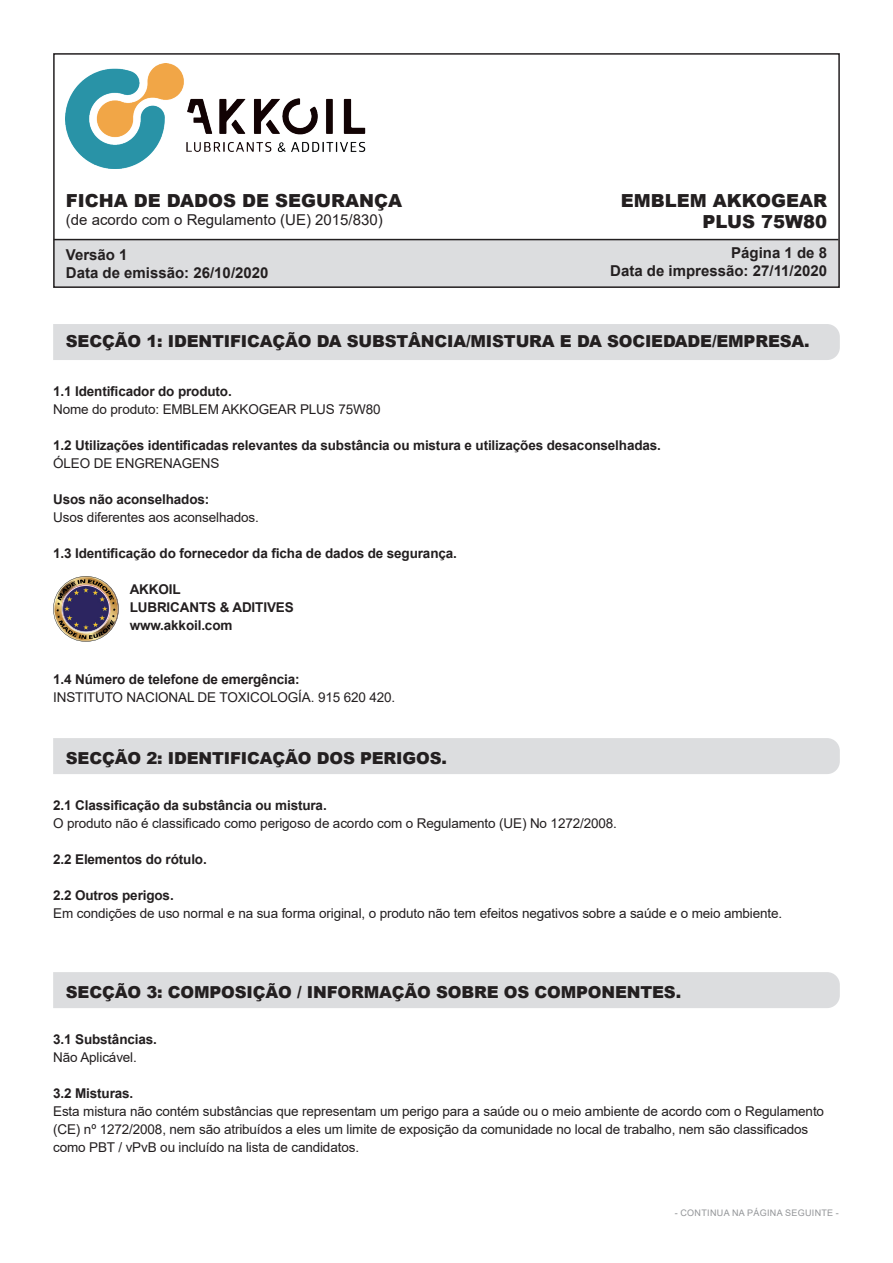
<style>
.page{position:relative;width:893px;height:1263px;background:#fff}
.page>*{position:absolute;margin:0;border:0;box-sizing:border-box;transform-origin:0 0}
.t1{font:900 18px/21.6px "Arial";color:#231f20;text-align:right}
.t2{font:900 16.5px "Arial";letter-spacing:-.01em;color:#231f20}
.t3{font:700 15px/18px "Arial";color:#231f20}
.t4{font:15px "Arial";color:#231f20}
.t5{font:13.5px/18px "Arial";letter-spacing:-.01em;color:#231f20}
.t6{font:700 13.5px/18px "Arial";letter-spacing:-.01em;color:#231f20}
.t7{font:9px "Arial";letter-spacing:.035em;color:#939598}
</style>
<div class="page">
<div style="left:53px;top:240px;width:787px;height:48px;background:#dcdddf"></div>
<div style="left:53px;top:53px;width:787px;height:235px;border:2px solid #231f20"></div>
<img style="left:66px;top:64px;width:300px;height:104px">
<hr style="left:54px;top:239px;width:784px;height:1px;background:#231f20">
<div style="left:53px;top:324px;width:787px;height:36px;background:#dcdddf"></div>
<div style="left:53px;top:738px;width:787px;height:36px;background:#dcdddf"></div>
<div style="left:53px;top:972px;width:787px;height:36px;background:#dcdddf"></div>
<img style="left:53px;top:576px;width:66px;height:66px">
<h1 class="t1" style="left:66px;top:189px;width:338px">FICHA DE DADOS DE SEGURANÇA</h1>
<p class="t4" style="left:66px;top:209px;width:318px">(de acordo com o Regulamento (UE) 2015/830)</p>
<p class="t3" style="left:66px;top:246px;width:204px">Versão 1<br>Data de emissão: 26/10/2020</p>
<p class="t3" style="left:610px;top:244px;width:218px;text-align:right">Página 1 de 8<br>Data de impressão: 27/11/2020</p>
<h1 class="t1" style="left:621px;top:189px;width:208px">EMBLEM AKKOGEAR<br>PLUS 75W80</h1>
<p class="t2" style="left:66px;top:329px;width:745px">SECÇÃO 1: IDENTIFICAÇÃO DA SUBSTÂNCIA/MISTURA E DA SOCIEDADE/EMPRESA.</p>
<p class="t6" style="left:53px;top:382px;width:180px">1.1 Identificador do produto.</p>
<p class="t5" style="left:53px;top:400px;width:329px">Nome do produto: EMBLEM AKKOGEAR PLUS 75W80</p>
<p class="t6" style="left:53px;top:436px;width:609px">1.2 Utilizações identificadas relevantes da substância ou mistura e utilizações desaconselhadas.</p>
<p class="t5" style="left:53px;top:454px;width:168px">ÓLEO DE ENGRENAGENS</p>
<p class="t6" style="left:53px;top:490px;width:158px">Usos não aconselhados:</p>
<p class="t5" style="left:53px;top:508px;width:207px">Usos diferentes aos aconselhados.</p>
<p class="t6" style="left:53px;top:544px;width:405px">1.3 Identificação do fornecedor da ficha de dados de segurança.</p>
<p class="t6" style="left:130px;top:580px;width:166px">AKKOIL<br>LUBRICANTS &amp; ADITIVES www.akkoil.com</p>
<p class="t6" style="left:53px;top:670px;width:248px">1.4 Número de telefone de emergência:</p>
<p class="t5" style="left:53px;top:688px;width:344px">INSTITUTO NACIONAL DE TOXICOLOGÍA. 915 620 420.</p>
<p class="t2" style="left:66px;top:746px;width:383px">SECÇÃO 2: IDENTIFICAÇÃO DOS PERIGOS.</p>
<p class="t6" style="left:53px;top:796px;width:275px">2.1 Classificação da substância ou mistura.</p>
<p class="t5" style="left:53px;top:814px;width:565px">O produto não é classificado como perigoso de acordo com o Regulamento (UE) No 1272/2008.</p>
<p class="t6" style="left:53px;top:850px;width:155px">2.2 Elementos do rótulo.</p>
<p class="t6" style="left:53px;top:886px;width:122px">2.2 Outros perigos.</p>
<p class="t5" style="left:53px;top:904px;width:731px">Em condições de uso normal e na sua forma original, o produto não tem efeitos negativos sobre a saúde e o meio ambiente.</p>
<p class="t2" style="left:66px;top:980px;width:617px">SECÇÃO 3: COMPOSIÇÃO / INFORMAÇÃO SOBRE OS COMPONENTES.</p>
<p class="t6" style="left:53px;top:1030px;width:105px">3.1 Substâncias.</p>
<p class="t5" style="left:53px;top:1048px;width:85px">Não Aplicável.</p>
<p class="t6" style="left:53px;top:1084px;width:82px">3.2 Misturas.</p>
<p class="t5" style="left:53px;top:1102px;width:772px">Esta mistura não contém substâncias que representam um perigo para a saúde ou o meio ambiente de acordo com o Regulamento (CE) nº 1272/2008, nem são atribuídos a eles um limite de exposição da comunidade no local de trabalho, nem são classificados como PBT / vPvB ou incluído na lista de candidatos.</p>
<p class="t7" style="left:675px;top:1206px;width:166px">- CONTINUA NA PÁGINA SEGUINTE -</p>
</div>
